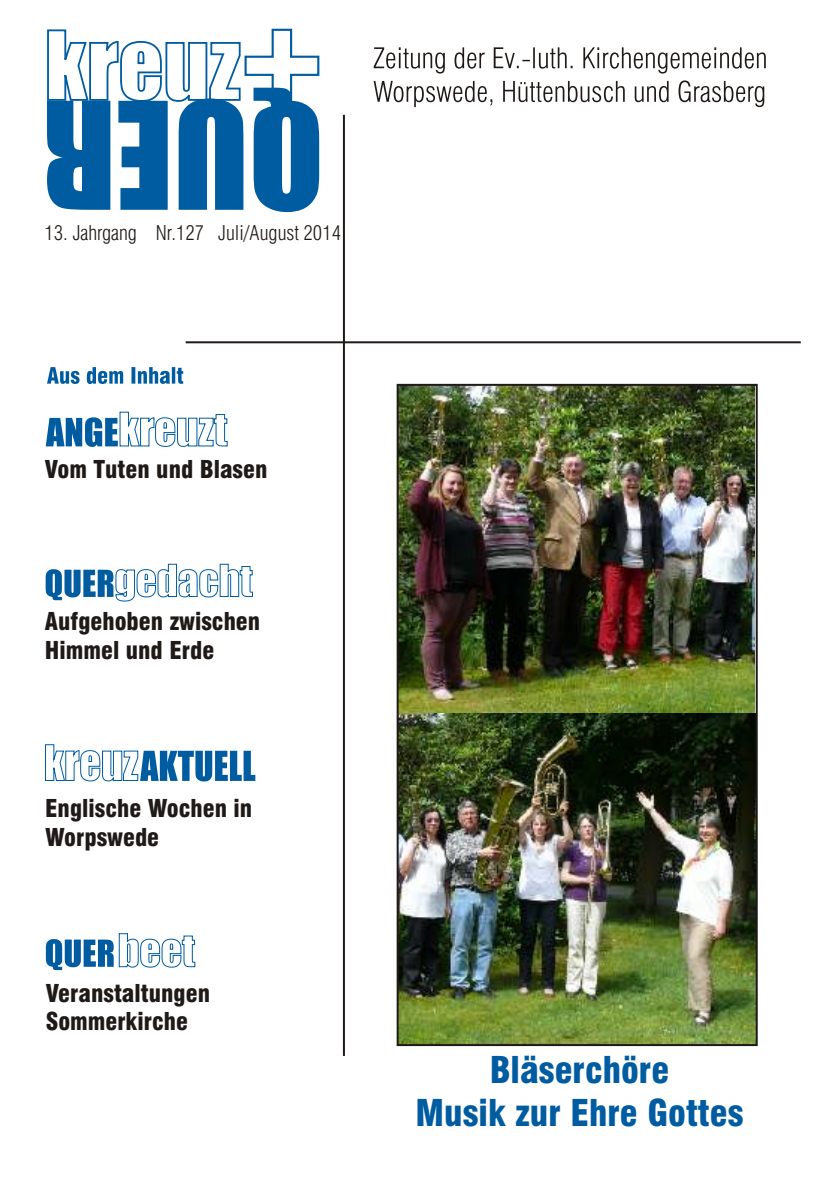
<style>
.page{position:relative;width:840px;height:1192px;background:#fff}
.page>*{position:absolute;margin:0;border:0;box-sizing:border-box;transform-origin:0 0}
.t1{font:36px/43.2px "Swis 721 Blk Cn BT";color:#005ca1;text-align:center}
.t2{font:24px/28.8px "Swis 721 Blk Cn BT";color:#1f1a17}
.t3{font:20px "Swis 721 Lt Cn BT";color:#1f1a17}
</style>
<div class="page">
<svg style="left:45px;top:744px;width:210px;height:38px"></svg>
<svg style="left:46px;top:933px;width:149px;height:37px"></svg>
<svg style="left:46px;top:564px;width:207px;height:38px"></svg>
<svg style="left:46px;top:412px;width:182px;height:35px"></svg>
<img style="left:399px;top:386px;width:330px;height:328px">
<img style="left:698px;top:386px;width:57px;height:326px">
<img style="left:432px;top:713px;width:324px;height:331px">
<img style="left:399px;top:714px;width:55px;height:330px">
<hr style="left:398px;top:384px;width:359px;height:2px;background:#1f1a17">
<hr style="left:756px;top:385px;width:2px;height:660px;background:#1f1a17">
<hr style="left:398px;top:1044px;width:359px;height:2px;background:#1f1a17">
<hr style="left:397px;top:385px;width:2px;height:660px;background:#1f1a17">
<svg style="left:47px;top:367px;width:136px;height:17px"></svg>
<hr style="left:186px;top:341px;width:615px;height:2px;background:#1f1a17">
<hr style="left:343px;top:115px;width:2px;height:941px;background:#1f1a17">
<svg style="left:374px;top:47px;width:392px;height:60px"></svg>
<hr style="left:246px;top:56px;width:27px;height:2px;background:#005ca1">
<hr style="left:272px;top:30px;width:2px;height:27px;background:#005ca1">
<svg style="left:272px;top:29px;width:20px;height:2px"></svg>
<hr style="left:290px;top:30px;width:2px;height:27px;background:#005ca1">
<hr style="left:291px;top:56px;width:27px;height:2px;background:#005ca1">
<svg style="left:317px;top:56px;width:2px;height:20px"></svg>
<hr style="left:291px;top:74px;width:27px;height:2px;background:#005ca1">
<hr style="left:290px;top:75px;width:2px;height:27px;background:#005ca1">
<hr style="left:272px;top:75px;width:2px;height:27px;background:#005ca1">
<hr style="left:246px;top:74px;width:27px;height:2px;background:#005ca1">
<svg style="left:254px;top:88px;width:65px;height:124px"></svg>
<svg style="left:47px;top:29px;width:200px;height:181px"></svg>
<p class="t3" style="left:45px;top:225px;width:298px">13. Jahrgang Nr.127 Juli/August 2014</p>
<p class="t2" style="left:45px;top:458px;width:224px">Vom Tuten und Blasen</p>
<p class="t2" style="left:45px;top:609px;width:217px">Aufgehoben zwischen<br>Himmel und Erde</p>
<p class="t2" style="left:45px;top:796px;width:209px">Englische Wochen in<br>Worpswede</p>
<p class="t2" style="left:46px;top:981px;width:166px">Veranstaltungen<br>Sommerkirche</p>
<h1 class="t1" style="left:416px;top:1052px;width:330px">Bläserchöre<br>Musik zur Ehre Gottes</h1>
</div>
